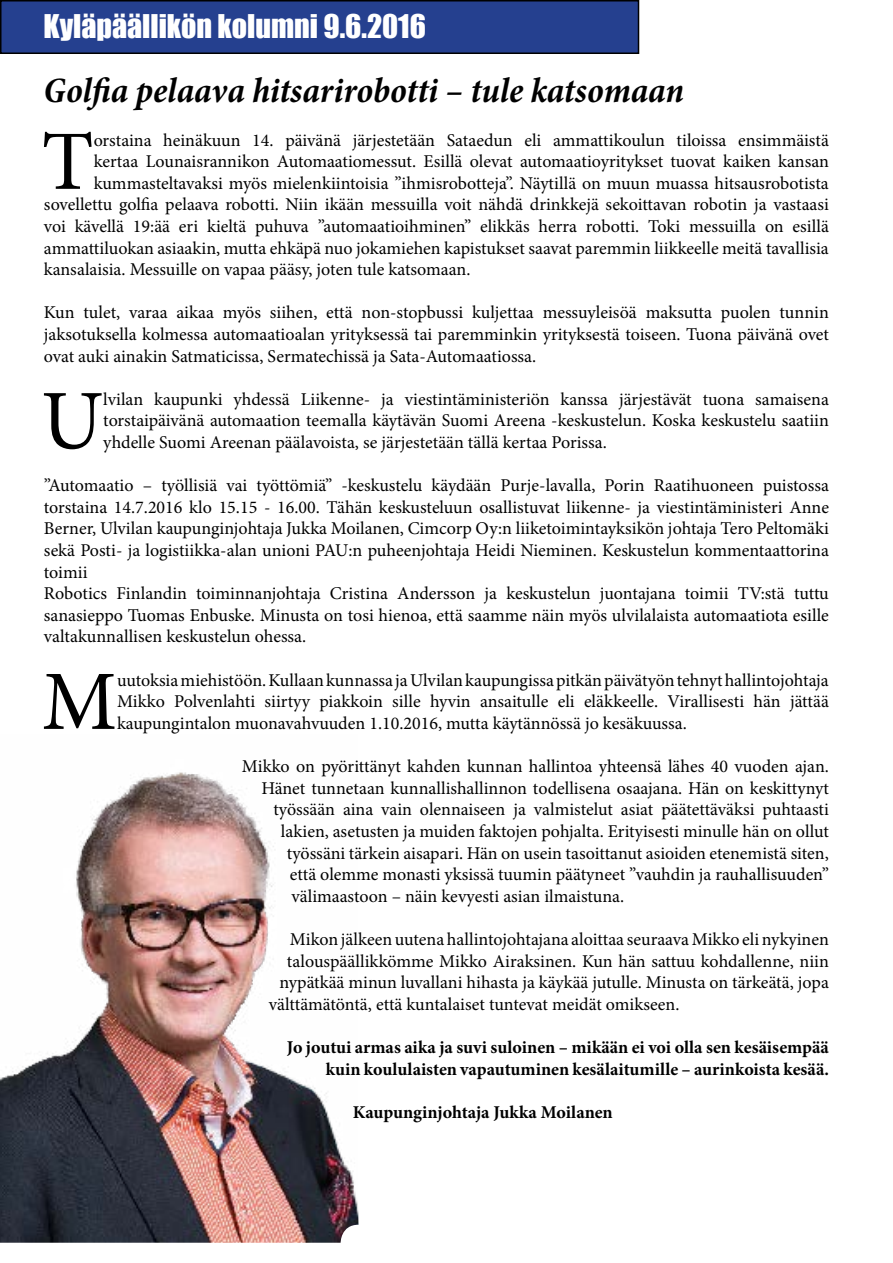
<style>
.page{position:relative;width:893px;height:1263px;background:#fff}
.page>*{position:absolute;margin:0;border:0;box-sizing:border-box;transform-origin:0 0}
.t1{font:84.45px "Minion Pro";color:#000}
.t2{font:italic 700 condensed 36px "Minion Pro";letter-spacing:-.005em;color:#000}
.t3{font:30px "Impact";color:#fff}
.t4{font:18px/21.6px "Minion Pro";color:#000;text-align:justify}
.t5{font:700 18px/21.6px "Minion Pro";color:#000;text-align:right}
</style>
<div class="page">
<div style="left:1px;top:1px;width:637px;height:52px;background:#25408f"></div>
<div style="left:0;top:0;width:639px;height:54px;border:2px solid #000"></div>
<img style="left:0;top:772px;width:359px;height:471px">
<h3 class="t3" style="left:44px;top:3px;width:384px">Kyläpäällikön kolumni 9.6.2016</h3>
<h2 class="t2" style="left:44px;top:65px;width:642px">Golfia pelaava hitsarirobotti – tule katsomaan</h2>
<h1 class="t1" style="left:42px;top:105px;width:54px">T</h1>
<p class="t4" style="left:94px;top:129px;width:737px">orstaina heinäkuun 14. päivänä järjestetään Sataedun eli ammattikoulun tiloissa ensimmäistä</p>
<p class="t4" style="left:94px;top:151px;width:737px">kertaa Lounaisrannikon Automaatiomessut. Esillä olevat automaatioyritykset tuovat kaiken kansan</p>
<p class="t4" style="left:94px;top:172px;width:737px">kummasteltavaksi myös mielenkiintoisia ”ihmisrobotteja”. Näytillä on muun muassa hitsausrobotista</p>
<p class="t4" style="left:44px;top:194px;width:786px">sovellettu golfia pelaava robotti. Niin ikään messuilla voit nähdä drinkkejä sekoittavan robotin ja vastaasi</p>
<p class="t4" style="left:44px;top:216px;width:786px">voi kävellä 19:ää eri kieltä puhuva ”automaatioihminen” elikkäs herra robotti. Toki messuilla on esillä</p>
<p class="t4" style="left:44px;top:237px;width:786px">ammattiluokan asiaakin, mutta ehkäpä nuo jokamiehen kapistukset saavat paremmin liikkeelle meitä tavallisia</p>
<p class="t4" style="left:44px;top:259px;width:428px">kansalaisia. Messuille on vapaa pääsy, joten tule katsomaan.</p>
<p class="t4" style="left:44px;top:302px;width:786px">Kun tulet, varaa aikaa myös siihen, että non-stopbussi kuljettaa messuyleisöä maksutta puolen tunnin jaksotuksella kolmessa automaatioalan yrityksessä tai paremminkin yrityksestä toiseen. Tuona päivänä ovet ovat auki ainakin Satmaticissa, Sermatechissä ja Sata-Automaatiossa.</p>
<h1 class="t1" style="left:41px;top:364px;width:64px">U</h1>
<p class="t4" style="left:103px;top:388px;width:727px">lvilan kaupunki yhdessä Liikenne- ja viestintäministeriön kanssa järjestävät tuona samaisena torstaipäivänä automaation teemalla käytävän Suomi Areena -keskustelun. Koska keskustelu saatiin yhdelle Suomi Areenan päälavoista, se järjestetään tällä kertaa Porissa.</p>
<p class="t4" style="left:44px;top:475px;width:786px;text-align:left">”Automaatio – työllisiä vai työttömiä” -keskustelu käydään Purje-lavalla, Porin Raatihuoneen puistossa torstaina 14.7.2016 klo 15.15 - 16.00. Tähän keskusteluun osallistuvat liikenne- ja viestintäministeri Anne Berner, Ulvilan kaupunginjohtaja Jukka Moilanen, Cimcorp Oy:n liiketoimintayksikön johtaja Tero Peltomäki sekä Posti- ja logistiikka-alan unioni PAU:n puheenjohtaja Heidi Nieminen. Keskustelun kommentaattorina toimii<br>Robotics Finlandin toiminnanjohtaja Cristina Andersson ja keskustelun juontajana toimii TV:stä tuttu sanasieppo Tuomas Enbuske. Minusta on tosi hienoa, että saamme näin myös ulvilalaista automaatiota esille valtakunnallisen keskustelun ohessa.</p>
<h1 class="t1" style="left:42px;top:645px;width:77px">M</h1>
<p class="t4" style="left:117px;top:669px;width:713px">uutoksia miehistöön. Kullaan kunnassa ja Ulvilan kaupungissa pitkän päivätyön tehnyt hallintojohtaja Mikko Polvenlahti siirtyy piakkoin sille hyvin ansaitulle eli eläkkeelle. Virallisesti hän jättää kaupungintalon muonavahvuuden 1.10.2016, mutta käytännössä jo kesäkuussa.</p>
<p class="t4" style="left:242px;top:756px;width:588px">Mikko on pyörittänyt kahden kunnan hallintoa yhteensä lähes 40 vuoden ajan.</p>
<p class="t4" style="left:261px;top:777px;width:569px">Hänet tunnetaan kunnallishallinnon todellisena osaajana. Hän on keskittynyt</p>
<p class="t4" style="left:273px;top:799px;width:557px">työssään aina vain olennaiseen ja valmistelut asiat päätettäväksi puhtaasti</p>
<p class="t4" style="left:281px;top:820px;width:549px">lakien, asetusten ja muiden faktojen pohjalta. Erityisesti minulle hän on ollut</p>
<p class="t4" style="left:287px;top:842px;width:543px">työssäni tärkein aisapari. Hän on usein tasoittanut asioiden etenemistä siten,</p>
<p class="t4" style="left:290px;top:864px;width:540px">että olemme monasti yksissä tuumin päätyneet ”vauhdin ja rauhallisuuden”</p>
<p class="t4" style="left:291px;top:885px;width:334px">välimaastoon – näin kevyesti asian ilmaistuna.</p>
<p class="t4" style="left:290px;top:928px;width:540px">Mikon jälkeen uutena hallintojohtajana aloittaa seuraava Mikko eli nykyinen</p>
<p class="t4" style="left:287px;top:950px;width:543px">talouspäällikkömme Mikko Airaksinen. Kun hän sattuu kohdallenne, niin</p>
<p class="t4" style="left:279px;top:972px;width:551px">nypätkää minun luvallani hihasta ja käykää jutulle. Minusta on tärkeätä, jopa</p>
<p class="t4" style="left:269px;top:993px;width:412px">välttämätöntä, että kuntalaiset tuntevat meidät omikseen.</p>
<p class="t5" style="left:287px;top:1036px;width:543px">Jo joutui armas aika ja suvi suloinen – mikään ei voi olla sen kesäisempää kuin koululaisten vapautuminen kesälaitumille – aurinkoista kesää.</p>
<p class="t5" style="left:353px;top:1101px;width:261px">Kaupunginjohtaja Jukka Moilanen</p>
</div>
